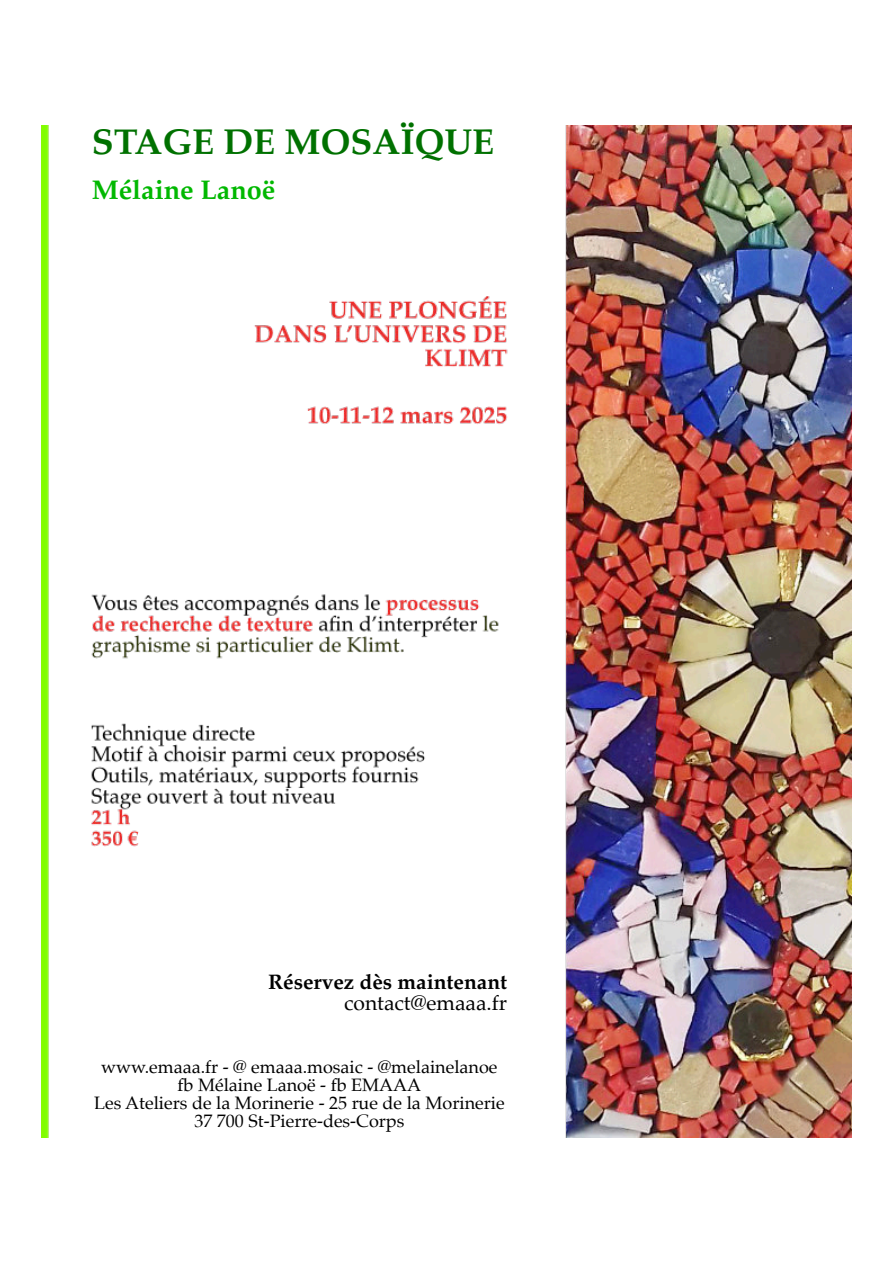
<style>
.page{position:relative;width:893px;height:1263px;background:#fff}
.page>*{position:absolute;margin:0;border:0;box-sizing:border-box;transform-origin:0 0}
.t1{font:700 36px "Palatino";color:#007100}
.t2{font:700 27px "Palatino";color:#00b800}
.t3{font:700 21px "Palatino";color:#000}
.t4{font:21px "Palatino";color:#000}
.t5{font:18px "Palatino";color:#000}
</style>
<div class="page">
<img style="left:41px;top:125px;width:810px;height:1013px">
<p class="t1" style="left:92px;top:124px;width:404px">STAGE DE MOSAÏQUE</p>
<p class="t2" style="left:92px;top:176px;width:185px">Mélaine Lanoë</p>
<p class="t3" style="left:268px;top:972px;width:241px">Réservez dès maintenant</p>
<p class="t4" style="left:344px;top:993px;width:164px">contact@emaaa.fr</p>
<p class="t5" style="left:101px;top:1058px;width:398px">www.emaaa.fr - @ emaaa.mosaic - @melainelanoe</p>
<p class="t5" style="left:178px;top:1076px;width:245px">fb Mélaine Lanoë - fb EMAAA</p>
<p class="t5" style="left:94px;top:1094px;width:412px">Les Ateliers de la Morinerie - 25 rue de la Morinerie</p>
<p class="t5" style="left:194px;top:1112px;width:211px">37 700 St-Pierre-des-Corps</p>
</div>
